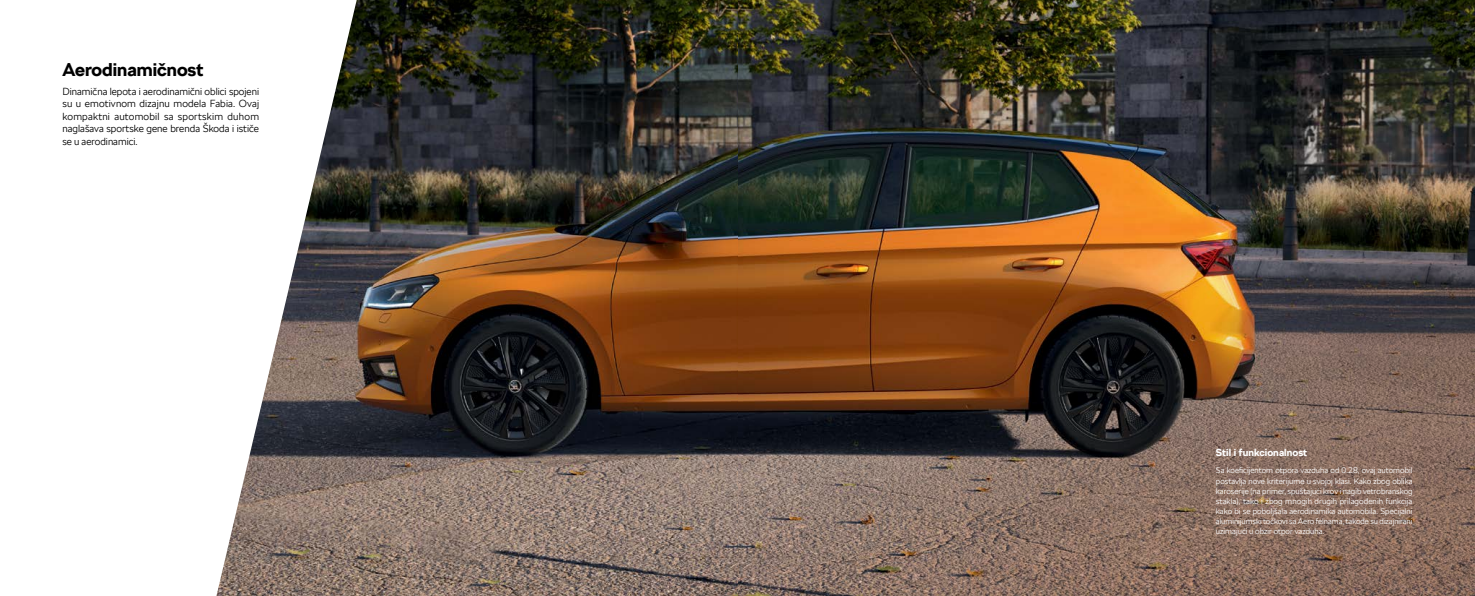
<style>
.page{position:relative;width:1475px;height:596px;background:#fff}
.page>*{position:absolute;margin:0;border:0;box-sizing:border-box;transform-origin:0 0}
.t1{font:700 18px "SKODA Next";color:#000}
.t2{font:300 10px/12.5px "SKODA Next";letter-spacing:.005em;color:#000;text-align:justify}
.t3{font:700 10px "SKODA Next";letter-spacing:.005em;color:#fff}
.t4{font:300 8px/10px "SKODA Next";letter-spacing:.005em;color:#fff;text-align:justify}
</style>
<div class="page">
<img style="left:356px;top:0;width:1118px;height:595px">
<svg style="left:216px;top:3px;width:140px;height:592px"></svg>
<h1 class="t1" style="left:62px;top:57px;width:142px">Aerodinamičnost</h1>
<p class="t2" style="left:62px;top:85px;width:198px">Dinamična lepota i aerodinamični oblici spojeni su u emotivnom dizajnu modela Fabia. Ovaj kompaktni automobil sa sportskim duhom naglašava sportske gene brenda Škoda i ističe se u aerodinamici.</p>
<p class="t3" style="left:1215px;top:445px;width:93px">Stil i funkcionalnost</p>
<p class="t4" style="left:1215px;top:465px;width:198px">Sa koeficijentom otpora vazduha od 0.28, ovaj automobil postavlja nove kriterijume u svojoj klasi. Kako zbog oblika karoserije (na primer, spuštajući krov i nagib vetrobranskog stakla), tako i zbog mnogih drugih prilagođenih funkcija kako bi se poboljšala aerodinamika automobila. Specijalni aluminijumski točkovi sa Aero felnama, takođe su dizajnirani uzimajući u obzir otpor vazduha.</p>
</div>
